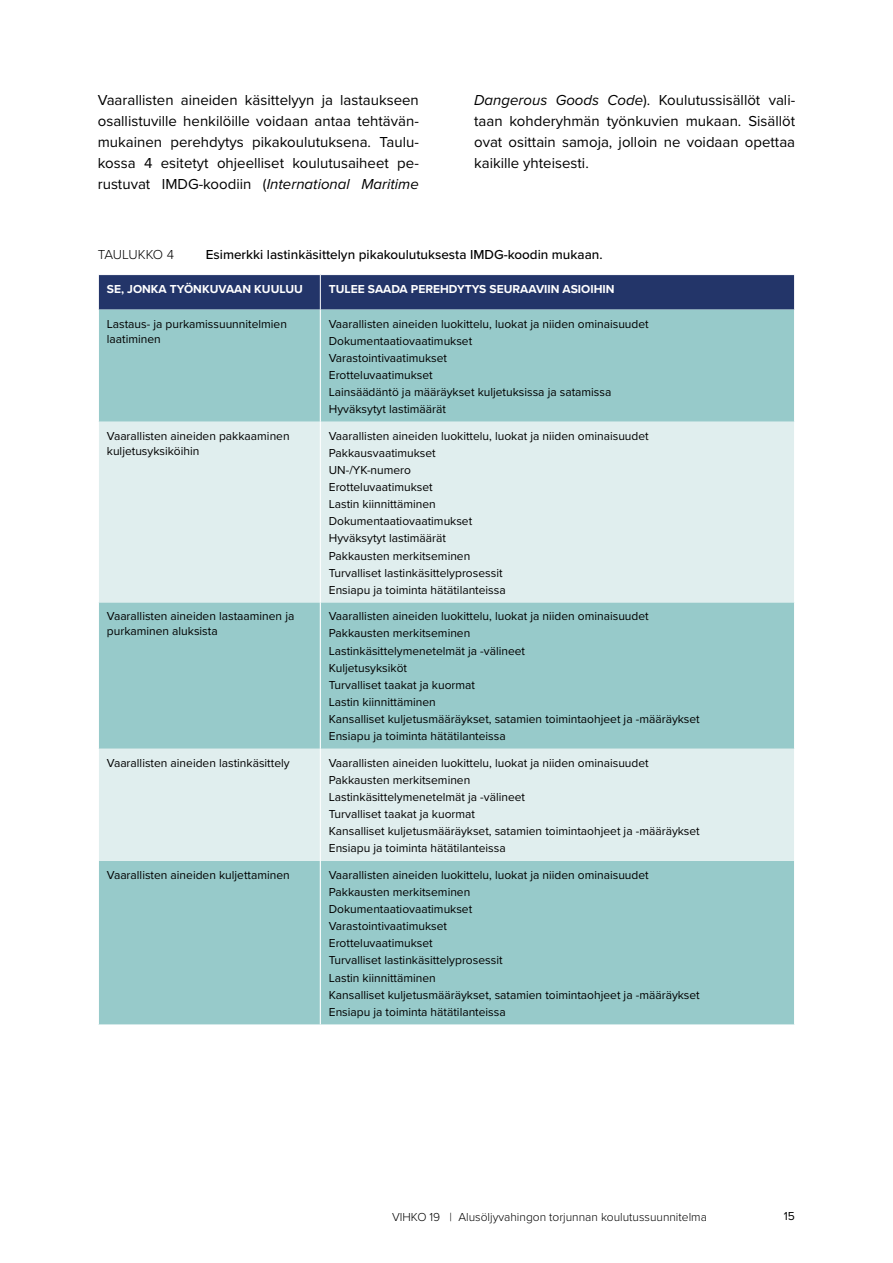
<style>
.page{position:relative;width:893px;height:1263px;background:#fff}
.page>*{position:absolute;margin:0;border:0;box-sizing:border-box;transform-origin:0 0}
.t1{font:15px/21px "Proxima Nova";color:#000;text-align:justify}
.t2{font:500 13.5px "Proxima Nova";color:#000}
.t3{font:300 13.5px "Proxima Nova";letter-spacing:-.025em;color:#000}
.t4{font:12px/17.1px "Proxima Nova";color:#000}
.t5{font:700 12px "Proxima Nova";color:#fff}
.t6{font:300 12px "Proxima Nova";color:#000}
.s1{font-style:italic}
</style>
<div class="page">
<div style="left:99px;top:275px;width:695px;height:35px;background:#233569"></div>
<div style="left:99px;top:310px;width:695px;height:714px;background:#97caca"></div>
<svg style="left:99px;top:422px;width:695px;height:439px;background:#c7e2e2"></svg>
<hr style="left:320px;top:275px;width:1px;height:35px;background:#fff">
<hr style="left:320px;top:310px;width:1px;height:112px;background:#fff">
<hr style="left:320px;top:422px;width:1px;height:180px;background:#fff">
<hr style="left:320px;top:602px;width:1px;height:147px;background:#fff">
<hr style="left:320px;top:749px;width:1px;height:112px;background:#fff">
<hr style="left:320px;top:861px;width:1px;height:163px;background:#fff">
<p class="t1" style="left:98px;top:89px;width:323px">Vaarallisten aineiden käsittelyyn ja lastaukseen osallistuville henkilöille voidaan antaa tehtävän&shy;mukainen perehdytys pikakoulutuksena. Taulu&shy;kossa 4 esitetyt ohjeelliset koulutusaiheet pe&shy;rustuvat IMDG-koodiin (<span class="s1">International Maritime</span></p>
<p class="t1" style="left:474px;top:89px;width:323px"><span class="s1">Dangerous Goods Code</span>). Koulutussisällöt vali&shy;taan kohderyhmän työnkuvien mukaan. Sisällöt ovat osittain samoja, jolloin ne voidaan opettaa kaikille yhteisesti.</p>
<p class="t3" style="left:98px;top:244px;width:78px">TAULUKKO 4</p>
<p class="t2" style="left:206px;top:244px;width:398px">Esimerkki lastinkäsittelyn pikakoulutuksesta IMDG-koodin mukaan.</p>
<p class="t5" style="left:107px;top:280px;width:197px">SE, JONKA TYÖNKUVAAN KUULUU</p>
<p class="t5" style="left:329px;top:280px;width:287px">TULEE SAADA PEREHDYTYS SEURAAVIIN ASIOIHIN</p>
<p class="t4" style="left:107px;top:316px;width:182px;line-height:15px">Lastaus- ja purkamissuunnitelmien laatiminen</p>
<p class="t4" style="left:329px;top:314px;width:321px">Vaarallisten aineiden luokittelu, luokat ja niiden ominaisuudet Dokumentaatiovaatimukset<br>Varastointivaatimukset<br>Erotteluvaatimukset<br>Lainsäädäntö ja määräykset kuljetuksissa ja satamissa Hyväksytyt lastimäärät</p>
<p class="t4" style="left:107px;top:428px;width:184px;line-height:15px">Vaarallisten aineiden pakkaaminen kuljetusyksiköihin</p>
<p class="t4" style="left:329px;top:427px;width:321px">Vaarallisten aineiden luokittelu, luokat ja niiden ominaisuudet<br>Pakkausvaatimukset<br>UN-/YK-numero<br>Erotteluvaatimukset<br>Lastin kiinnittäminen<br>Dokumentaatiovaatimukset<br>Hyväksytyt lastimäärät<br>Pakkausten merkitseminen<br>Turvalliset lastinkäsittelyprosessit<br>Ensiapu ja toiminta hätätilanteissa</p>
<p class="t4" style="left:107px;top:608px;width:189px;line-height:15px">Vaarallisten aineiden lastaaminen ja purkaminen aluksista</p>
<p class="t4" style="left:329px;top:607px;width:372px">Vaarallisten aineiden luokittelu, luokat ja niiden ominaisuudet Pakkausten merkitseminen<br>Lastinkäsittelymenetelmät ja -välineet<br>Kuljetusyksiköt<br>Turvalliset taakat ja kuormat<br>Lastin kiinnittäminen<br>Kansalliset kuljetusmääräykset, satamien toimintaohjeet ja -määräykset Ensiapu ja toiminta hätätilanteissa</p>
<p class="t4" style="left:107px;top:754px;width:184px">Vaarallisten aineiden lastinkäsittely</p>
<p class="t4" style="left:329px;top:754px;width:372px">Vaarallisten aineiden luokittelu, luokat ja niiden ominaisuudet Pakkausten merkitseminen<br>Lastinkäsittelymenetelmät ja -välineet<br>Turvalliset taakat ja kuormat<br>Kansalliset kuljetusmääräykset, satamien toimintaohjeet ja -määräykset Ensiapu ja toiminta hätätilanteissa</p>
<p class="t4" style="left:107px;top:866px;width:184px">Vaarallisten aineiden kuljettaminen</p>
<p class="t4" style="left:329px;top:866px;width:372px">Vaarallisten aineiden luokittelu, luokat ja niiden ominaisuudet Pakkausten merkitseminen<br>Dokumentaatiovaatimukset<br>Varastointivaatimukset<br>Erotteluvaatimukset<br>Turvalliset lastinkäsittelyprosessit<br>Lastin kiinnittäminen<br>Kansalliset kuljetusmääräykset, satamien toimintaohjeet ja -määräykset Ensiapu ja toiminta hätätilanteissa</p>
<p class="t6" style="left:392px;top:1208px;width:316px">VIHKO 19 | Alusöljyvahingon torjunnan koulutussuunnitelma</p>
<p class="t4" style="left:784px;top:1207px;width:13px">15</p>
</div>
